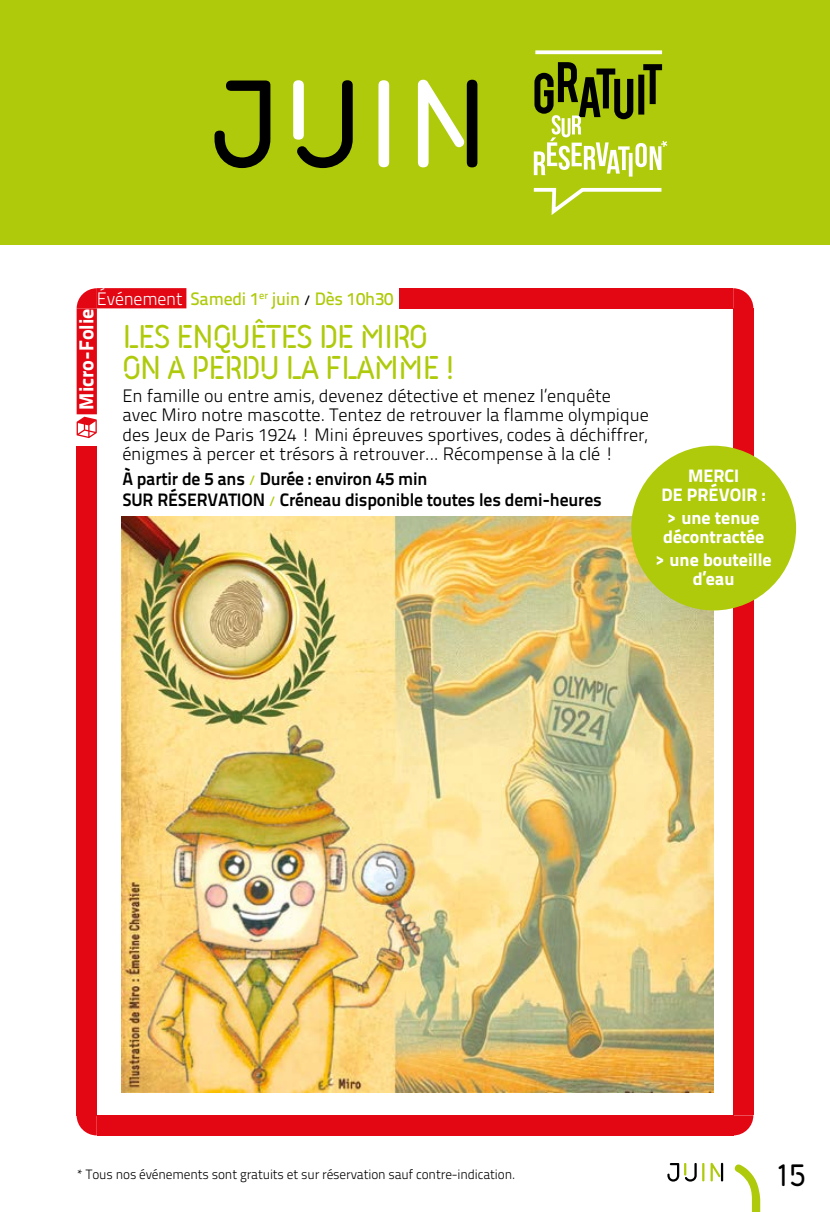
<style>
.page{position:relative;width:830px;height:1212px;background:#fff}
.page>*{position:absolute;margin:0;border:0;box-sizing:border-box;transform-origin:0 0}
.t1{font:500 36px/31.5px "Iconic Stencil";letter-spacing:-.03em;color:#afca0b}
.t2{font:500 33.75px "Iconic Stencil";color:#000}
.t3{font:20.25px "Titillium Text 14 L 999 wt";color:#fff}
.t4{font:18px/19.3px "Titillium Text 14 L 250 wt";color:#000}
.t5{font:18px/21.4px "Titillium Text 14 L 800 wt";letter-spacing:-.01em;color:#000}
.t6{font:18px/19.3px "Titillium Text 14 L 999 wt";color:#fff;text-align:center}
.t7{font:18px "Titillium Text 14 L 600 wt";letter-spacing:-.01em;color:#afca0b}
.t8{font:13.5px "Titillium Text 14 L 250 wt";letter-spacing:-.01em;color:#000}
.s1{font-family:"Titillium Text 14 L 250 wt";color:#fff}
.s2{font-size:13.5px;color:#000}
.s3{font-family:"Titillium Text 14 L 600 wt";font-size:13.5px;color:#afca0b}
</style>
<div class="page">
<svg style="left:732px;top:1115px;width:21px;height:20px"></svg>
<div style="left:732px;top:308px;width:21px;height:807px;background:#e30613"></div>
<svg style="left:734px;top:1164px;width:25px;height:48px"></svg>
<svg style="left:667px;top:1163px;width:55px;height:18px"></svg>
<div style="left:0;top:0;width:829px;height:245px;background:#afca0b"></div>
<svg style="left:533px;top:187px;width:129px;height:28px"></svg>
<svg style="left:535px;top:50px;width:126px;height:4px"></svg>
<svg style="left:533px;top:62px;width:134px;height:115px"></svg>
<svg style="left:214px;top:80px;width:263px;height:88px"></svg>
<svg style="left:77px;top:288px;width:20px;height:20px"></svg>
<div style="left:97px;top:288px;width:89px;height:20px;background:#e30613"></div>
<div style="left:77px;top:308px;width:20px;height:106px;background:#e30613"></div>
<svg style="left:77px;top:417px;width:20px;height:21px"></svg>
<svg style="left:732px;top:288px;width:21px;height:20px"></svg>
<div style="left:399px;top:288px;width:333px;height:20px;background:#e30613"></div>
<svg style="left:77px;top:1115px;width:20px;height:20px"></svg>
<div style="left:97px;top:1115px;width:635px;height:20px;background:#e30613"></div>
<div style="left:77px;top:446px;width:20px;height:669px;background:#e30613"></div>
<img style="left:122px;top:516px;width:591px;height:577px">
<div style="left:631px;top:446px;width:164px;height:164px;background:#afca0b;border-radius:50%"></div>
<p class="t7" style="left:97px;top:288px;width:298px"><span class="s1">Événement</span> Samedi 1<sup>er</sup> juin <span class="s2">/</span> Dès 10h30</p>
<p class="t3" style="left:74px;top:409px;width:103px;rotate:-90deg">Micro-Folie</p>
<h1 class="t1" style="left:122px;top:318px;width:334px">LES ENQUÊTES DE MIRO<br>ON A PERDU LA FLAMME !</h1>
<p class="t4" style="left:122px;top:386px;width:528px">En famille ou entre amis, devenez détective et menez l’enquête avec Miro notre mascotte. Tentez de retrouver la flamme olympique des Jeux de Paris 1924 ! Mini épreuves sportives, codes à déchiffrer, énigmes à percer et trésors à retrouver... Récompense à la clé !</p>
<p class="t5" style="left:122px;top:467px;width:481px">À partir de 5 ans <span class="s3">/</span> Durée : environ 45 min<br>SUR RÉSERVATION <span class="s3">/</span> Créneau disponible toutes les demi-heures</p>
<p class="t6" style="left:661px;top:465px;width:106px">MERCI<br>DE PRÉVOIR :</p>
<p class="t6" style="left:663px;top:507px;width:102px;text-align:left">&gt; une tenue décontractée</p>
<p class="t6" style="left:655px;top:549px;width:117px">&gt; une bouteille d’eau</p>
<p class="t8" style="left:76px;top:1166px;width:440px">* Tous nos événements sont gratuits et sur réservation sauf contre-indication.</p>
<h2 class="t2" style="left:777px;top:1152px;width:29px">15</h2>
</div>
